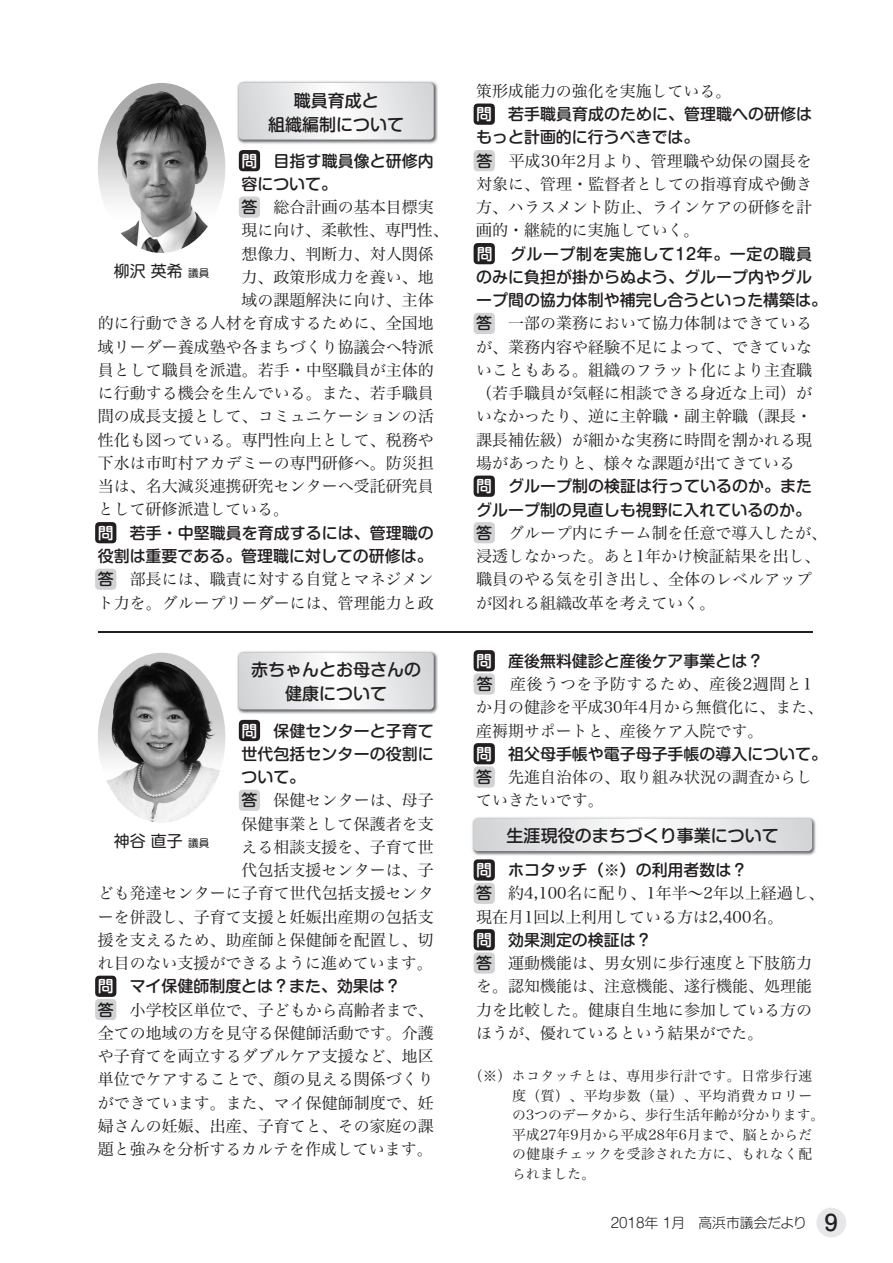
<style>
.page{position:relative;width:893px;height:1263px;background:#fff}
.page>*{position:absolute;margin:0;border:0;box-sizing:border-box;transform-origin:0 0}
.t1{font:16.95px/24px "Shin M Go Pro Medium 90 pv RKSJ H";color:#231f20;text-align:center}
.t2{font:15.9px/23.2px "Hira Min Pro W3 90 pv RKSJ H";letter-spacing:.005em;color:#231f20}
.t3{font:15.9px/23.2px "Shin M Go Pro Medium 90 pv RKSJ H";color:#231f20}
.t4{font:15.9px "Shin M Go Pro Regular 90 pv RKSJ H";color:#231f20}
.t5{font:13.8px/19.5px "Hira Min Pro W3 90 pv RKSJ H";letter-spacing:.02em;color:#231f20}
.t6{font:13.8px "Shin M Go Pro Light 90 pv RKSJ H";color:#231f20}
.s1{color:#fff}
.s2{font-family:"Shin M Go Pro Medium 90 pv RKSJ H";color:#d1d2d4}
.s3{font-family:"Shin M Go Pro Medium 90 pv RKSJ H"}
.s4{font-size:10.65px}
.s5{font-family:"Shin M Go Pro Medium 90 pv RKSJ H";font-size:21.3px}
</style>
<div class="page">
<hr style="left:98px;top:631px;width:714px;height:1px;background:#231f20">
<img style="left:98px;top:653px;width:127px;height:170px">
<img style="left:98px;top:83px;width:127px;height:170px">
<div style="left:816px;top:1208px;width:30px;height:29px;background:#e6e7e9;border-radius:50%"></div>
<img style="left:237px;top:81px;width:201px;height:63px">
<svg style="left:239px;top:83px;width:195px;height:57px"></svg>
<div style="left:239px;top:150px;width:21px;height:21px;border:8px solid #231f20"></div>
<div style="left:239px;top:197px;width:21px;height:21px;border:8px solid #d1d2d4"></div>
<div style="left:95px;top:522px;width:21px;height:21px;border:8px solid #231f20"></div>
<div style="left:95px;top:569px;width:21px;height:21px;border:8px solid #d1d2d4"></div>
<div style="left:474px;top:104px;width:21px;height:21px;border:8px solid #231f20"></div>
<div style="left:474px;top:150px;width:21px;height:21px;border:8px solid #d1d2d4"></div>
<div style="left:474px;top:243px;width:21px;height:21px;border:8px solid #231f20"></div>
<div style="left:474px;top:313px;width:21px;height:21px;border:8px solid #d1d2d4"></div>
<div style="left:474px;top:476px;width:21px;height:21px;border:8px solid #231f20"></div>
<div style="left:474px;top:522px;width:21px;height:21px;border:8px solid #d1d2d4"></div>
<img style="left:472px;top:817px;width:344px;height:39px">
<svg style="left:473px;top:818px;width:339px;height:33px"></svg>
<div style="left:239px;top:720px;width:21px;height:21px;border:8px solid #231f20"></div>
<div style="left:239px;top:790px;width:21px;height:21px;border:8px solid #d1d2d4"></div>
<div style="left:95px;top:976px;width:21px;height:21px;border:8px solid #231f20"></div>
<div style="left:95px;top:999px;width:21px;height:21px;border:8px solid #d1d2d4"></div>
<div style="left:474px;top:650px;width:21px;height:21px;border:8px solid #231f20"></div>
<div style="left:474px;top:673px;width:21px;height:22px;border:8px solid #d1d2d4"></div>
<div style="left:474px;top:743px;width:21px;height:21px;border:8px solid #231f20"></div>
<div style="left:474px;top:766px;width:21px;height:22px;border:8px solid #d1d2d4"></div>
<div style="left:474px;top:859px;width:21px;height:22px;border:8px solid #231f20"></div>
<div style="left:474px;top:883px;width:21px;height:21px;border:8px solid #d1d2d4"></div>
<div style="left:474px;top:929px;width:21px;height:21px;border:8px solid #231f20"></div>
<div style="left:474px;top:952px;width:21px;height:22px;border:8px solid #d1d2d4"></div>
<img style="left:237px;top:651px;width:201px;height:63px">
<svg style="left:239px;top:653px;width:195px;height:56px"></svg>
<p class="t1" style="left:268px;top:86px;width:138px">職員育成と<br>組織編制について</p>
<p class="t3" style="left:241px;top:147px;width:194px">■<span class="s1">問　</span>目指す職員像と研修内容について。</p>
<p class="t2" style="left:241px;top:194px;width:194px"><span class="s2">■</span><span class="s3">答</span> 総合計画の基本目標実</p>
<p class="t2" style="left:241px;top:217px;width:209px">現に向け、柔軟性、専門性、</p>
<p class="t2" style="left:241px;top:241px;width:194px">想像力、判断力、対人関係</p>
<p class="t2" style="left:241px;top:264px;width:194px">力、政策形成力を養い、地</p>
<p class="t2" style="left:241px;top:287px;width:194px">域の課題解決に向け、主体</p>
<p class="t2" style="left:98px;top:310px;width:337px">的に行動できる人材を育成するために、全国地</p>
<p class="t2" style="left:98px;top:334px;width:337px">域リーダー養成塾や各まちづくり協議会へ特派</p>
<p class="t2" style="left:98px;top:357px;width:337px">員として職員を派遣。若手・中堅職員が主体的</p>
<p class="t2" style="left:98px;top:380px;width:337px">に行動する機会を生んでいる。また、若手職員</p>
<p class="t2" style="left:98px;top:403px;width:337px">間の成長支援として、コミュニケーションの活</p>
<p class="t2" style="left:98px;top:427px;width:337px">性化も図っている。専門性向上として、税務や</p>
<p class="t2" style="left:98px;top:450px;width:337px">下水は市町村アカデミーの専門研修へ。防災担</p>
<p class="t2" style="left:98px;top:473px;width:337px">当は、名大減災連携研究センターへ受託研究員</p>
<p class="t2" style="left:98px;top:496px;width:193px">として研修派遣している。</p>
<p class="t3" style="left:98px;top:519px;width:337px">■<span class="s1">問　</span>若手・中堅職員を育成するには、管理職の役割は重要である。管理職に対しての研修は。</p>
<p class="t2" style="left:98px;top:566px;width:337px"><span class="s2">■</span><span class="s3">答</span> 部長には、職責に対する自覚とマネジメント力を。グループリーダーには、管理能力と政</p>
<p class="t4" style="left:114px;top:258px;width:97px">柳沢 英希 <span class="s4">議員</span></p>
<p class="t1" style="left:251px;top:656px;width:172px">赤ちゃんとお母さんの健康について</p>
<p class="t3" style="left:241px;top:717px;width:194px;text-align:justify">■<span class="s1">問　</span>保健センターと子育て世代包括センターの役割について。</p>
<p class="t2" style="left:98px;top:787px;width:337px;text-align:right"><span class="s2">■</span><span class="s3">答</span> 保健センターは、母子<br>保健事業として保護者を支<br>える相談支援を、子育て世<br>代包括支援センターは、子<br>ども発達センターに子育て世代包括支援センターを併設し、子育て支援と妊娠出産期の包括支援を支えるため、助産師と保健師を配置し、切れ目のない支援ができるように進めています。</p>
<p class="t3" style="left:98px;top:973px;width:304px">■<span class="s1">問　</span>マイ保健師制度とは？また、効果は？</p>
<p class="t2" style="left:98px;top:996px;width:337px;text-align:justify"><span class="s2">■</span><span class="s3">答</span> 小学校区単位で、子どもから高齢者まで、全ての地域の方を見守る保健師活動です。介護や子育てを両立するダブルケア支援など、地区単位でケアすることで、顔の見える関係づくりができています。また、マイ保健師制度で、妊婦さんの妊娠、出産、子育てと、その家庭の課題と強みを分析するカルテを作成しています。</p>
<p class="t4" style="left:114px;top:828px;width:97px">神谷 直子 <span class="s4">議員</span></p>
<p class="t2" style="left:476px;top:78px;width:257px">策形成能力の強化を実施している。</p>
<p class="t3" style="left:476px;top:101px;width:337px">■<span class="s1">問　</span>若手職員育成のために、管理職への研修はもっと計画的に行うべきでは。</p>
<p class="t2" style="left:476px;top:148px;width:337px;text-align:justify"><span class="s2">■</span><span class="s3">答</span> 平成30年2月より、管理職や幼保の園長を対象に、管理・監督者としての指導育成や働き方、ハラスメント防止、ラインケアの研修を計画的・継続的に実施していく。</p>
<p class="t3" style="left:476px;top:240px;width:352px">■<span class="s1">問　</span>グループ制を実施して12年。一定の職員のみに負担が掛からぬよう、グループ内やグループ間の協力体制や補完し合うといった構築は。</p>
<p class="t2" style="left:476px;top:310px;width:337px;text-align:justify"><span class="s2">■</span><span class="s3">答</span> 一部の業務において協力体制はできているが、業務内容や経験不足によって、できていないこともある。組織のフラット化により主査職（若手職員が気軽に相談できる身近な上司）がいなかったり、逆に主幹職・副主幹職（課長・課長補佐級）が細かな実務に時間を割かれる現場があったりと、様々な課題が出てきている</p>
<p class="t3" style="left:476px;top:473px;width:337px">■<span class="s1">問　</span>グループ制の検証は行っているのか。またグループ制の見直しも視野に入れているのか。</p>
<p class="t2" style="left:476px;top:520px;width:352px"><span class="s2">■</span><span class="s3">答</span> グループ内にチーム制を任意で導入したが、浸透しなかった。あと1年かけ検証結果を出し、職員のやる気を引き出し、全体のレベルアップが図れる組織改革を考えていく。</p>
<p class="t3" style="left:476px;top:647px;width:289px">■<span class="s1">問　</span>産後無料健診と産後ケア事業とは？</p>
<p class="t2" style="left:476px;top:671px;width:349px"><span class="s2">■</span><span class="s3">答</span> 産後うつを予防するため、産後2週間と1か月の健診を平成30年4月から無償化に、また、産褥期サポートと、産後ケア入院です。</p>
<p class="t3" style="left:476px;top:740px;width:352px">■<span class="s1">問　</span>祖父母手帳や電子母子手帳の導入について。</p>
<p class="t2" style="left:476px;top:764px;width:337px"><span class="s2">■</span><span class="s3">答</span> 先進自治体の、取り組み状況の調査からしていきたいです。</p>
<p class="t1" style="left:507px;top:822px;width:274px">生涯現役のまちづくり事業について</p>
<p class="t3" style="left:476px;top:856px;width:273px">■<span class="s1">問　</span>ホコタッチ（※）の利用者数は？</p>
<p class="t2" style="left:476px;top:880px;width:350px"><span class="s2">■</span><span class="s3">答</span> 約4,100名に配り、1年半～2年以上経過し、現在月1回以上利用している方は2,400名。</p>
<p class="t3" style="left:476px;top:926px;width:177px">■<span class="s1">問　</span>効果測定の検証は？</p>
<p class="t2" style="left:476px;top:950px;width:337px;text-align:justify"><span class="s2">■</span><span class="s3">答</span> 運動機能は、男女別に歩行速度と下肢筋力を。認知機能は、注意機能、遂行機能、処理能力を比較した。健康自生地に参加している方のほうが、優れているという結果がでた。</p>
<p class="t5" style="left:512px;top:1065px;width:314px;text-indent:-44px">（※）ホコタッチとは、専用歩行計です。日常歩行速度（質）、平均歩数（量）、平均消費カロリーの3つのデータから、歩行生活年齢が分かります。平成27年9月から平成28年6月まで、脳とからだの健康チェックを受診された方に、もれなく配られました。</p>
<p class="t6" style="left:611px;top:1212px;width:229px">2018年 1月　高浜市議会だより <span class="s5">9</span></p>
</div>
